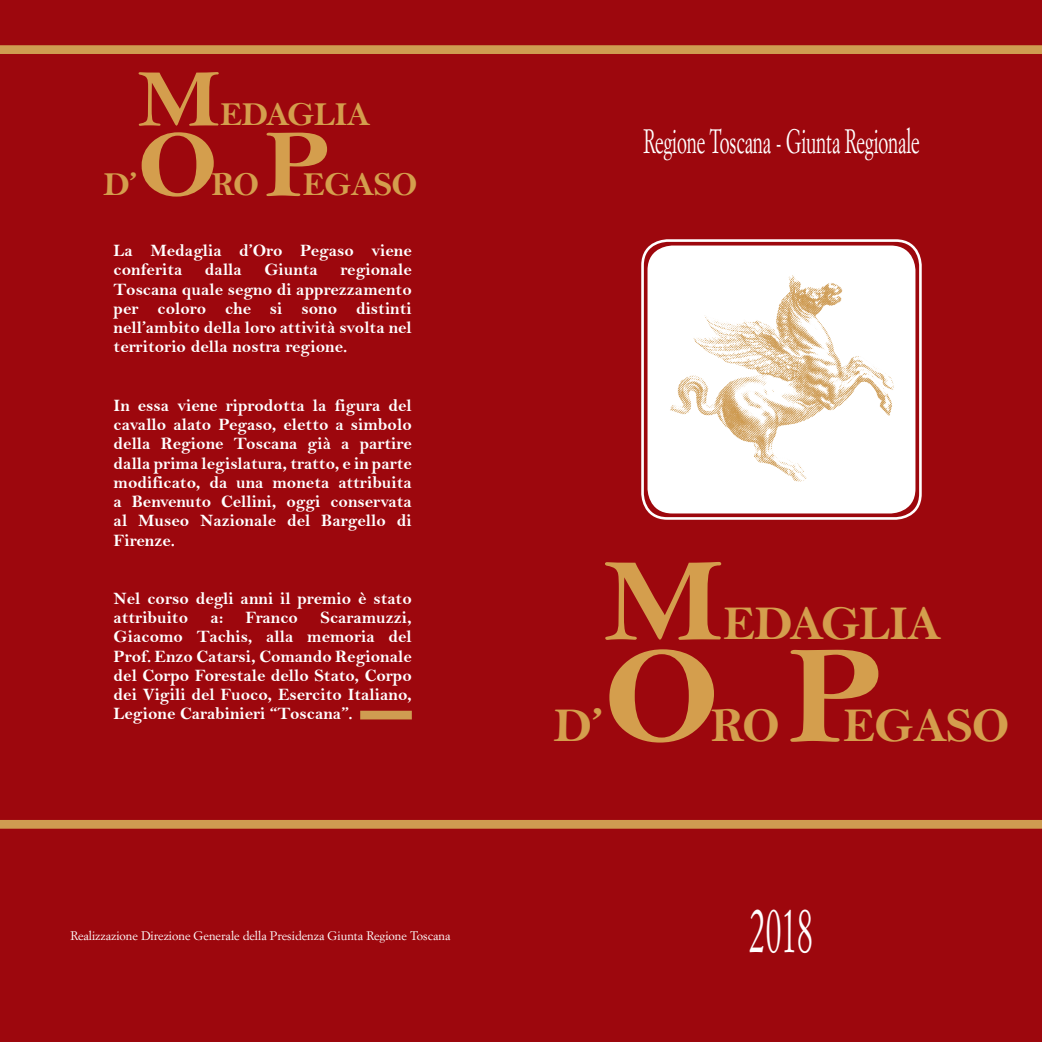
<style>
.page{position:relative;width:1042px;height:1042px;background:#9d070d}
.page>*{position:absolute;margin:0;border:0;box-sizing:border-box;transform-origin:0 0}
.t1{font:140px "Bell MT Bold";color:#d49e4d;scale:1.09 1}
.t2{font:119.17px "Bell MT Bold";color:#d49e4d;scale:1.09 1}
.t3{font:96.6px "Bell MT Bold";color:#d49e4d;scale:1.09 1}
.t4{font:82.08px "Bell MT Bold";color:#d49e4d;scale:1.09 1}
.t5{font:63px "Simoncini Garamond";color:#fff;scale:.5 1}
.t6{font:49px "Bell MT Bold";letter-spacing:-.02em;color:#d49e4d}
.t7{font:33.77px "Bell MT Bold";letter-spacing:-.02em;color:#d49e4d}
.t8{font:33.25px "Simoncini Garamond";letter-spacing:-.01em;color:#fff;scale:.57 1}
.t9{font:17.5px/19.2px "Bell MT Bold";color:#fff;text-align:justify}
.t10{font:12.25px "Simoncini Garamond";color:#fff}
</style>
<div class="page">
<div style="left:641px;top:239px;width:281px;height:281px;border:3px solid #fff;border-radius:25px"></div>
<div style="left:647px;top:245px;width:268px;height:268px;background:#fff;border-radius:25px"></div>
<img style="left:670px;top:275px;width:224px;height:207px">
<div style="left:0;top:45px;width:1042px;height:9px;background:#cf9c51"></div>
<div style="left:0;top:820px;width:1042px;height:8px;background:#cf9c51"></div>
<div style="left:360px;top:711px;width:52px;height:8px;background:#cf9c51"></div>
<h3 class="t4" style="left:137px;top:50px;width:78px">M</h3>
<h3 class="t7" style="left:220px;top:94px;width:152px">EDAGLIA</h3>
<h3 class="t3" style="left:137px;top:107px;width:76px">O</h3>
<h3 class="t7" style="left:103px;top:165px;width:35px">D’</h3>
<h3 class="t7" style="left:212px;top:165px;width:49px">RO</h3>
<h3 class="t3" style="left:264px;top:107px;width:64px">P</h3>
<h3 class="t7" style="left:303px;top:165px;width:116px">EGASO</h3>
<p class="t9" style="left:114px;top:241px;width:300px">La Medaglia d’Oro Pegaso viene conferita</p>
<p class="t9" style="left:114px;top:260px;width:300px;text-indent:227px">regionale Toscana quale segno di apprezzamento per coloro che si sono distinti nell’ambito della loro attività svolta nel territorio della nostra regione.</p>
<p class="t9" style="left:205px;top:260px;width:38px">dalla</p>
<p class="t9" style="left:264px;top:260px;width:55px">Giunta</p>
<p class="t9" style="left:114px;top:395px;width:300px">In essa viene riprodotta la figura del cavallo alato Pegaso, eletto a simbolo della Regione Toscana già a partire dalla prima legislatura, tratto, e in parte modificato, da una moneta attribuita a Benvenuto Cellini, oggi conservata al Museo Nazionale del Bargello di Firenze.</p>
<p class="t9" style="left:114px;top:589px;width:300px">Nel corso degli anni il premio è stato attribuito</p>
<p class="t9" style="left:114px;top:608px;width:300px;text-indent:207px">Scaramuzzi, Giacomo Tachis, alla memoria del Prof. Enzo Catarsi, Comando Regionale del Corpo Forestale dello Stato, Corpo dei Vigili del Fuoco, Esercito Italiano, Legione Carabinieri “Toscana”.</p>
<p class="t9" style="left:211px;top:608px;width:14px">a:</p>
<p class="t9" style="left:246px;top:608px;width:54px">Franco</p>
<p class="t10" style="left:70px;top:928px;width:382px">Realizzazione Direzione Generale della Presidenza Giunta Regione Toscana</p>
<h3 class="t8" style="left:643px;top:121px;width:486px">Regione Toscana - Giunta Regionale</h3>
<h2 class="t2" style="left:602px;top:530px;width:113px">M</h2>
<h3 class="t6" style="left:723px;top:594px;width:219px">EDAGLIA</h3>
<h3 class="t6" style="left:554px;top:696px;width:50px">D’</h3>
<h1 class="t1" style="left:603px;top:613px;width:109px">O</h1>
<h3 class="t6" style="left:711px;top:696px;width:71px">RO</h3>
<h1 class="t1" style="left:786px;top:613px;width:92px">P</h1>
<h3 class="t6" style="left:843px;top:696px;width:168px">EGASO</h3>
<h3 class="t5" style="left:750px;top:891px;width:127px">2018</h3>
</div>
